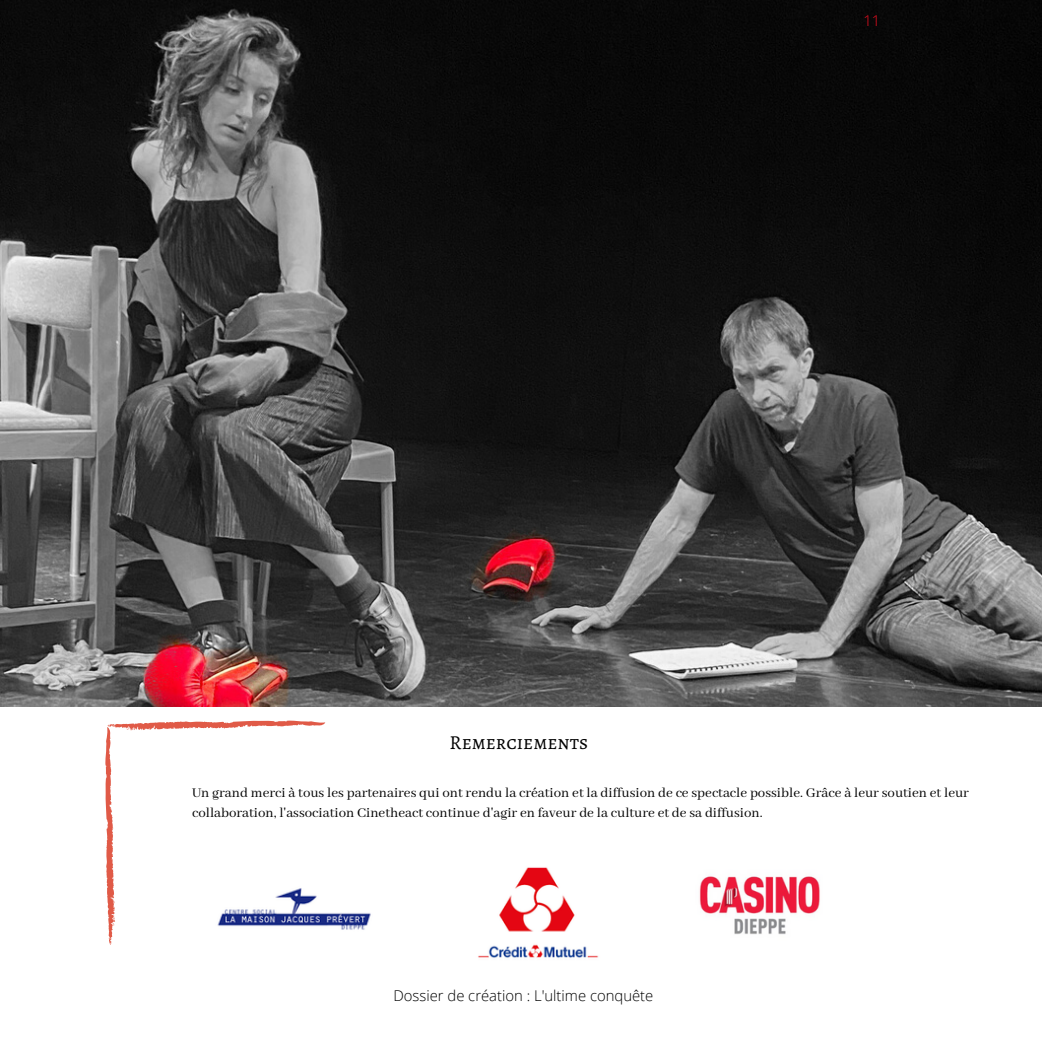
<style>
.page{position:relative;width:1042px;height:1043px;background:#fff}
.page>*{position:absolute;margin:0;border:0;box-sizing:border-box;transform-origin:0 0}
.t1{font:19.78px "Alegreya SC";color:#000}
.t2{font:14.88px/20.5px "Abhaya Libre";color:#000}
.t3{font:300 14.88px "Open Sans";color:#000}
.t4{font:300 14.88px "Open Sans";color:#f10f21}
</style>
<div class="page">
<img style="left:0;top:0;width:1041px;height:706px">
<svg style="left:107px;top:720px;width:204px;height:10px"></svg>
<svg style="left:105px;top:740px;width:10px;height:204px"></svg>
<img style="left:217px;top:888px;width:154px;height:42px">
<img style="left:478px;top:867px;width:121px;height:91px">
<img style="left:699px;top:876px;width:121px;height:59px">
<p class="t4" style="left:863px;top:10px;width:18px">11</p>
<h1 class="t1" style="left:449px;top:728px;width:140px">Remerciements</h1>
<p class="t2" style="left:192px;top:782px;width:778px">Un grand merci à tous les partenaires qui ont rendu la création et la diffusion de ce spectacle possible. Grâce à leur soutien et leur collaboration, l'association Cinetheact continue d'agir en faveur de la culture et de sa diffusion.</p>
<p class="t3" style="left:393px;top:984px;width:261px">Dossier de création : L'ultime conquête</p>
</div>
